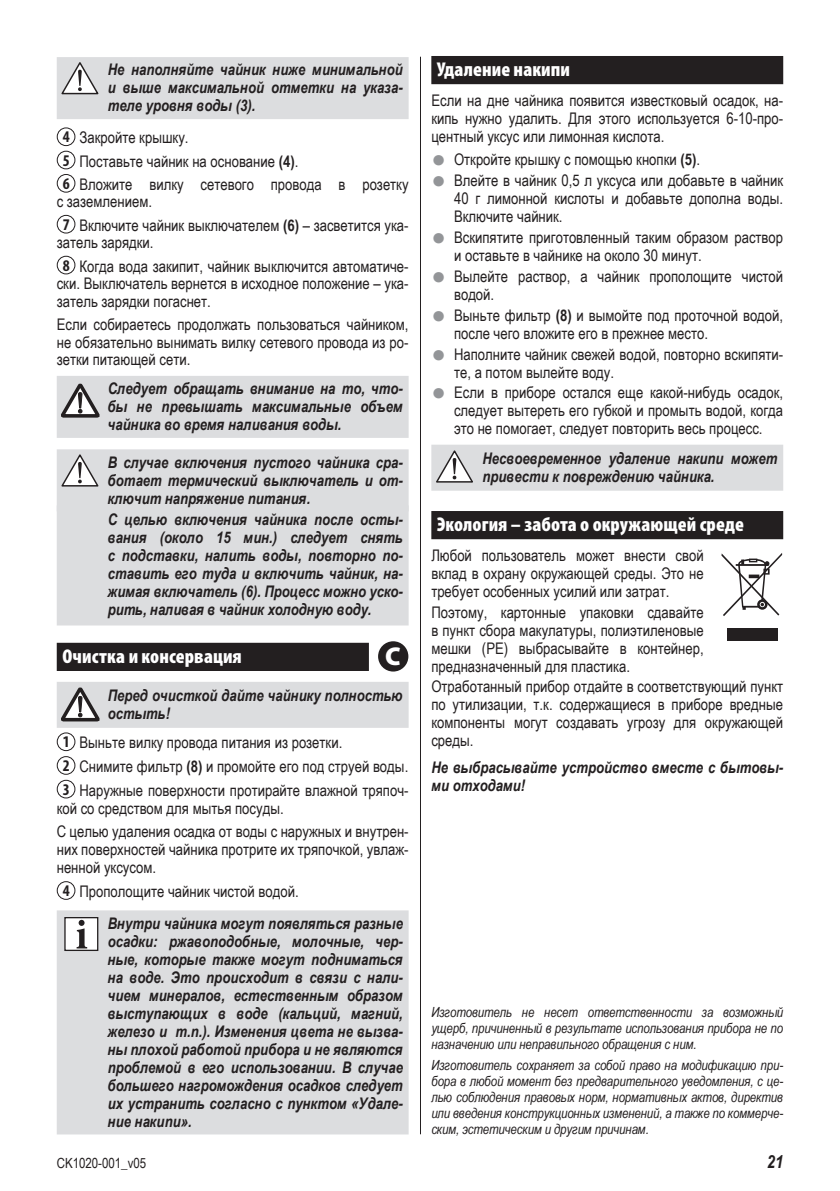
<style>
.page{position:relative;width:840px;height:1191px;background:#fff}
.page>*{position:absolute;margin:0;border:0;box-sizing:border-box;transform-origin:0 0}
.t1{font:900 25.8px "Myriad Pro";color:#fff}
.TYTUŁY_nowy{font:900 condensed 20px "Myriad Pro";letter-spacing:.005em;color:#fff}
.TYTUŁY_nowy_ABC{font:900 condensed 20px "Myriad Pro";letter-spacing:.005em;color:#fff}
.t2{font:italic 700 18px "Arial Narrow";color:#231f20}
.t3{font:700 condensed 16.4px "Myriad Pro";color:#231f20}
.NORMALNY{font:16px/18px "Arial Narrow";color:#231f20;text-align:justify}
.NORMALNY_num_kolka_b{font:16px/17.6px "Arial Narrow";color:#231f20}
.UWAGI_12_wierszy{font:italic 700 16px/18px "Arial Narrow";color:#231f20;text-align:justify}
.UWAGI_3_wiersze{font:italic 700 16px/18px "Arial Narrow";color:#231f20;text-align:justify}
.UWAGI_6_wierszy{font:italic 700 16px/18px "Arial Narrow";letter-spacing:-.005em;color:#231f20;text-align:justify}
.UWAGI_2_wiersze{font:italic 700 16px/18px "Arial Narrow";color:#231f20}
.NORMALNY-2{font:italic 700 16px/18px "Arial Narrow";color:#231f20}
.Producent{font:italic 14px/16px "Arial Narrow";letter-spacing:-.01em;color:#231f20;text-align:justify}
.t4{font:14px "Arial Narrow";color:#231f20}
.s1{font-weight:700}
.s2{font-family:"Arial";font-size:24px;color:#939598}
</style>
<div class="page">
<hr style="left:420px;top:57px;width:1px;height:1077px;background:#231f20">
<div style="left:57px;top:57px;width:351px;height:62px;background:#dcdddf"></div>
<div style="left:57px;top:376px;width:351px;height:62px;background:#dcdddf"></div>
<div style="left:57px;top:449px;width:351px;height:62px;background:#dcdddf"></div>
<div style="left:57px;top:505px;width:351px;height:120px;background:#dcdddf"></div>
<div style="left:57px;top:643px;width:312px;height:28px;background:#231f20"></div>
<div style="left:57px;top:682px;width:351px;height:46px;background:#dcdddf"></div>
<div style="left:57px;top:910px;width:351px;height:224px;background:#dcdddf"></div>
<svg style="left:61px;top:62px;width:38px;height:33px"></svg>
<div style="left:57px;top:127px;width:18px;height:19px;border:1px solid #231f20;border-radius:50%"></div>
<div style="left:57px;top:151px;width:18px;height:18px;border:1px solid #231f20;border-radius:50%"></div>
<div style="left:57px;top:174px;width:18px;height:19px;border:1px solid #231f20;border-radius:50%"></div>
<div style="left:57px;top:215px;width:18px;height:18px;border:1px solid #231f20;border-radius:50%"></div>
<div style="left:57px;top:256px;width:18px;height:18px;border:1px solid #231f20;border-radius:50%"></div>
<svg style="left:61px;top:383px;width:39px;height:35px"></svg>
<svg style="left:61px;top:454px;width:38px;height:33px"></svg>
<div style="left:378px;top:641px;width:30px;height:30px;background:#231f20;border-radius:50%"></div>
<svg style="left:61px;top:687px;width:39px;height:35px"></svg>
<div style="left:57px;top:732px;width:18px;height:19px;border:1px solid #231f20;border-radius:50%"></div>
<div style="left:57px;top:756px;width:18px;height:18px;border:1px solid #231f20;border-radius:50%"></div>
<div style="left:57px;top:780px;width:18px;height:18px;border:1px solid #231f20;border-radius:50%"></div>
<div style="left:57px;top:881px;width:18px;height:19px;border:1px solid #231f20;border-radius:50%"></div>
<div style="left:65px;top:917px;width:33px;height:33px;background:#fff"></div>
<div style="left:64px;top:917px;width:34px;height:34px;border:1px solid #231f20"></div>
<svg style="left:77px;top:920px;width:10px;height:28px"></svg>
<div style="left:431px;top:56px;width:351px;height:28px;background:#231f20"></div>
<div style="left:431px;top:445px;width:351px;height:46px;background:#dcdddf"></div>
<div style="left:431px;top:511px;width:351px;height:28px;background:#231f20"></div>
<svg style="left:436px;top:450px;width:37px;height:33px"></svg>
<div style="left:726px;top:628px;width:51px;height:13px;background:#231f20"></div>
<svg style="left:721px;top:553px;width:60px;height:63px"></svg>
<p class="UWAGI_3_wiersze" style="left:108px;top:60px;width:296px">Не наполняйте чайник ниже минимальной и выше максимальной отметки на указа&shy;теле уровня воды (3).</p>
<p class="t3" style="left:63px;top:127px;width:8px">4</p>
<p class="NORMALNY_num_kolka_b" style="left:79px;top:128px;width:111px">Закройте крышку.</p>
<p class="t3" style="left:63px;top:150px;width:8px">5</p>
<p class="NORMALNY_num_kolka_b" style="left:79px;top:151px;width:220px">Поставьте чайник на основание <span class="s1">(4)</span>.</p>
<p class="t3" style="left:63px;top:173px;width:8px">6</p>
<p class="NORMALNY_num_kolka_b" style="left:57px;top:175px;width:353px;text-indent:23px">Вложите вилку сетевого провода в розетку с заземлением.</p>
<p class="t3" style="left:63px;top:214px;width:8px">7</p>
<p class="NORMALNY_num_kolka_b" style="left:57px;top:216px;width:353px;text-indent:23px">Включите чайник выключателем <span class="s1">(6)</span> – засветится ука&shy;затель зарядки.</p>
<p class="t3" style="left:63px;top:255px;width:8px">8</p>
<p class="NORMALNY_num_kolka_b" style="left:57px;top:256px;width:353px;text-align:justify;text-indent:23px">Когда вода закипит, чайник выключится автоматиче&shy;ски. Выключатель вернется в исходное положение – ука&shy;затель зарядки погаснет.</p>
<p class="NORMALNY" style="left:57px;top:315px;width:353px">Если собираетесь продолжать пользоваться чайником, не обязательно вынимать вилку сетевого провода из ро&shy;зетки питающей сети.</p>
<p class="UWAGI_3_wiersze" style="left:108px;top:379px;width:296px">Следует обращать внимание на то, что&shy;бы не превышать максимальные объем чайника во время наливания воды.</p>
<p class="UWAGI_3_wiersze" style="left:108px;top:452px;width:296px">В случае включения пустого чайника сра&shy;ботает термический выключатель и от&shy;ключит напряжение питания.</p>
<p class="UWAGI_6_wierszy" style="left:108px;top:509px;width:296px">С целью включения чайника после осты&shy;вания (около 15 мин.) следует снять с подставки, налить воды, повторно по&shy;ставить его туда и включить чайник, на&shy;жимая включатель (6). Процесс можно уско&shy;рить, наливая в чайник холодную воду.</p>
<p class="TYTUŁY_nowy_ABC" style="left:62px;top:643px;width:181px">Очистка и консервация</p>
<p class="t1" style="left:385px;top:639px;width:17px">C</p>
<p class="UWAGI_2_wiersze" style="left:108px;top:685px;width:296px">Перед oчисткой дайте чайнику полностью остыть!</p>
<p class="t3" style="left:63px;top:731px;width:8px">1</p>
<p class="NORMALNY_num_kolka_b" style="left:79px;top:733px;width:264px">Выньте вилку провода питания из розетки.</p>
<p class="t3" style="left:63px;top:755px;width:8px">2</p>
<p class="NORMALNY_num_kolka_b" style="left:79px;top:757px;width:330px">Снимите фильтр <span class="s1">(8)</span> и промойте его под струей воды.</p>
<p class="t3" style="left:63px;top:779px;width:8px">3</p>
<p class="NORMALNY_num_kolka_b" style="left:57px;top:780px;width:353px;text-indent:23px">Наружные поверхности протирайте влажной тряпоч&shy;кой со средством для мытья посуды.</p>
<p class="NORMALNY_num_kolka_b" style="left:57px;top:822px;width:353px;text-align:justify">С целью удаления осадка от воды с наружных и внутрен&shy;них поверхностей чайника протрите их тряпочкой, увлаж&shy;ненной уксусом.</p>
<p class="t3" style="left:63px;top:880px;width:8px">4</p>
<p class="NORMALNY_num_kolka_b" style="left:79px;top:882px;width:220px">Прополощите чайник чистой водой.</p>
<p class="UWAGI_12_wierszy" style="left:108px;top:913px;width:296px">Внутри чайника могут появляться разные осадки: ржавоподобные, молочные, чер&shy;ные, которые также могут подниматься на воде. Это происходит в связи с нали&shy;чием минералов, естественным образом выступающих в воде (кальций, магний, железо и т.п.). Изменения цвета не вызва&shy;ны плохой работой прибора и не являются проблемой в его использовании. В случае большего нагромождения осадков следует их устранить согласно с пунктом «Удале&shy;ние накипи».</p>
<p class="TYTUŁY_nowy" style="left:437px;top:57px;width:134px">Удаление накипи</p>
<p class="NORMALNY" style="left:431px;top:90px;width:353px">Если на дне чайника появится известковый осадок, на&shy;кипь нужно удалить. Для этого используется 6-10-про&shy;центный уксус или лимонная кислота.</p>
<p class="NORMALNY" style="left:431px;top:150px;width:270px"><span class="s2">●</span> Откройте крышку с помощью кнопки <span class="s1">(5)</span>.</p>
<p class="NORMALNY" style="left:454px;top:171px;width:330px;text-indent:-23px"><span class="s2">●</span> Влейте в чайник 0,5 л уксуса или добавьте в чайник 40 г лимонной кислоты и добавьте дополна воды.<br>Включите чайник.</p>
<p class="NORMALNY" style="left:454px;top:228px;width:330px;text-indent:-23px"><span class="s2">●</span> Вскипятите приготовленный таким образом раствор и оставьте в чайнике на около 30 минут.</p>
<p class="NORMALNY" style="left:454px;top:267px;width:330px;text-indent:-23px"><span class="s2">●</span> Вылейте раствор, а чайник прополощите чистой водой.</p>
<p class="NORMALNY" style="left:454px;top:305px;width:330px;text-indent:-23px"><span class="s2">●</span> Выньте фильтр <span class="s1">(8)</span> и вымойте под проточной водой, после чего вложите его в прежнее место.</p>
<p class="NORMALNY" style="left:454px;top:344px;width:330px;text-indent:-23px"><span class="s2">●</span> Наполните чайник свежей водой, повторно вскипяти&shy;те, а потом вылейте воду.</p>
<p class="NORMALNY" style="left:454px;top:383px;width:330px;text-indent:-23px"><span class="s2">●</span> Если в приборе остался еще какой-нибудь осадок, следует вытереть его губкой и промыть водой, когда это не помогает, следует повторить весь процесс.</p>
<p class="UWAGI_2_wiersze" style="left:482px;top:448px;width:296px">Несвоевременное удаление накипи может привести к повреждению чайника.</p>
<p class="TYTUŁY_nowy" style="left:437px;top:512px;width:308px">Экология – забота о окружающей среде</p>
<p class="NORMALNY" style="left:431px;top:545px;width:274px">Любой пользователь может внести свой вклад в охрану окружающей среды. Это не требует особенных усилий или затрат.</p>
<p class="NORMALNY" style="left:431px;top:602px;width:274px">Поэтому, картонные упаковки сдавайте в пункт сбора макулатуры, полиэтиленовые мешки (PE) выбрасывайте в контейнер, предназначенный для пластика.</p>
<p class="NORMALNY" style="left:431px;top:677px;width:353px">Отработанный прибор отдайте в соответствующий пункт по утилизации, т.к. содержащиеся в приборе вредные компоненты могут создавать угрозу для окружающей среды.</p>
<p class="NORMALNY-2" style="left:431px;top:757px;width:353px">Не выбрасывайте устройство вместе с бытовы&shy;ми отходами!</p>
<p class="Producent" style="left:431px;top:1003px;width:353px">Изготовитель не несет ответственности за возможный ущерб, причиненный в результате использования прибора не по назначению или неправильного обращения с ним.</p>
<p class="Producent" style="left:431px;top:1057px;width:353px">Изготовитель сохраняет за собой право на модификацию при&shy;бора в любой момент без предварительного уведомления, с це&shy;лью соблюдения правовых норм, нормативных актов, директив или введения конструкционных изменений, а также по коммерче&shy;ским, эстетическим и другим причинам.</p>
<p class="t4" style="left:57px;top:1153px;width:91px">CK1020-001_v05</p>
<p class="t2" style="left:766px;top:1148px;width:18px">21</p>
</div>
